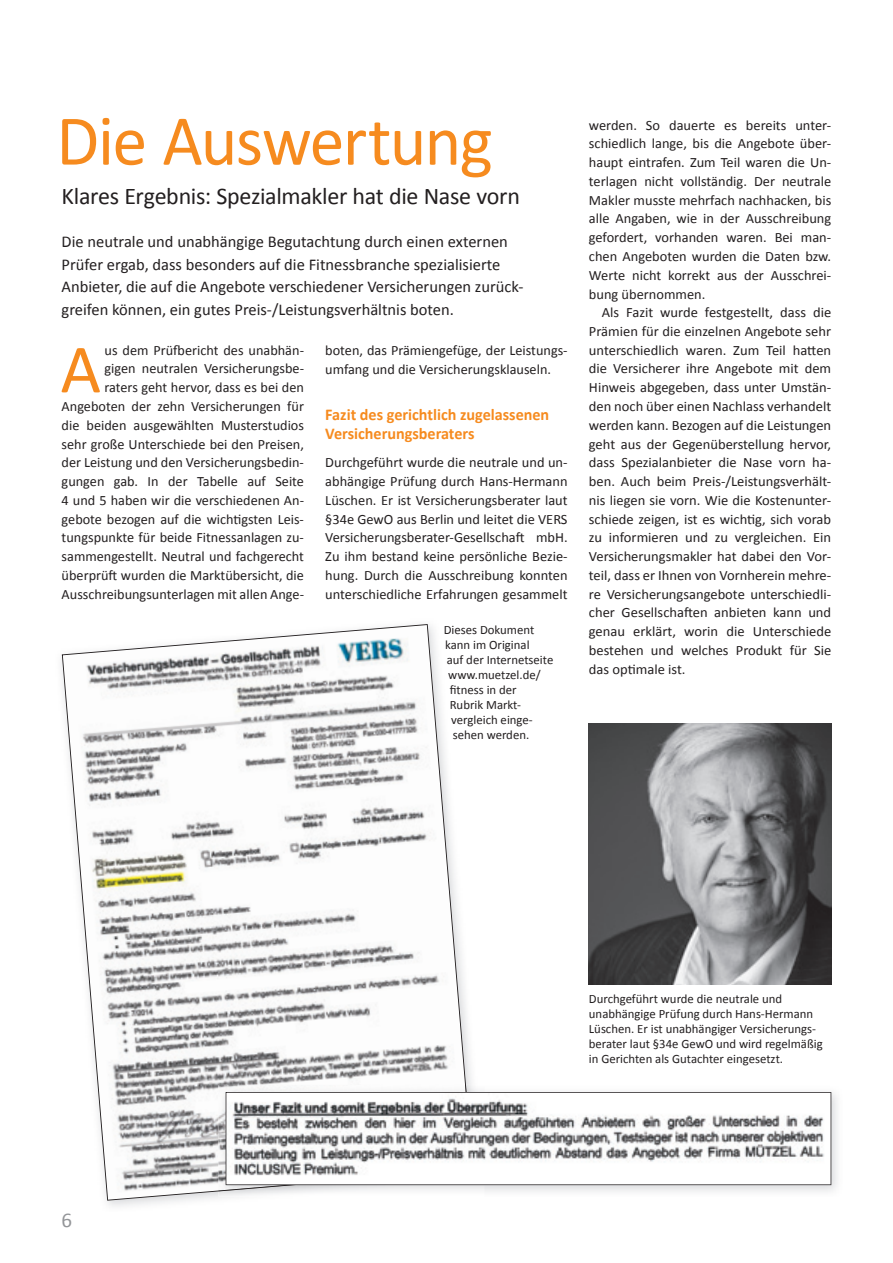
<style>
.page{position:relative;width:893px;height:1263px;background:#fff}
.page>*{position:absolute;margin:0;border:0;box-sizing:border-box;transform-origin:0 0}
.t1{font:72px "Calibri";letter-spacing:-.025em;color:#f68b1f}
.t2{font:69.45px "Calibri";color:#f68b1f}
.t3{font:24px "Calibri";letter-spacing:-.015em;color:#231f20}
.t4{font:21px "Calibri";color:#939598}
.t5{font:16.5px/22.5px "Calibri";color:#231f20}
.t6{font:700 16.5px/19.5px "Calibri";color:#f68b1f}
.t7{font:14.25px/18.8px "Calibri";color:#231f20;text-align:justify}
.t8{font:12.75px/15px "Calibri";color:#231f20}
</style>
<div class="page">
<svg style="left:62px;top:624px;width:410px;height:577px"></svg>
<img style="left:218px;top:1088px;width:620px;height:108px">
<img style="left:218px;top:1085px;width:255px;height:106px">
<svg style="left:226px;top:1092px;width:605px;height:93px"></svg>
<img style="left:589px;top:723px;width:242px;height:262px">
<h1 class="t1" style="left:56px;top:96px;width:438px">Die auswertung</h1>
<h3 class="t3" style="left:62px;top:181px;width:460px">klares ergebnis: spezialmakler hat die nase vorn</h3>
<p class="t5" style="left:62px;top:230px;width:463px">Die neutrale und unabhängige Begutachtung durch einen externen Prüfer ergab, dass besonders auf die Fitnessbranche spezialisierte anbieter, die auf die angebote verschiedener Versicherungen zurück&shy;greifen können, ein gutes Preis-/leistungsverhältnis boten.</p>
<h2 class="t2" style="left:60px;top:326px;width:42px">a</h2>
<p class="t7" style="left:62px;top:340px;width:244px;text-align:right">us dem Prüfbericht des unabhän-<br>gigen neutralen Versicherungsbe-<br>raters geht hervor, dass es bei den angeboten der zehn Versicherungen für die beiden ausgewählten Musterstudios sehr große Unterschiede bei den Preisen, der leistung und den Versicherungsbedin&shy;gungen gab. In der Tabelle auf Seite 4 und 5 haben wir die verschiedenen An&shy;gebote bezogen auf die wichtigsten Leis&shy;tungspunkte für beide Fitnessanlagen zu&shy;sammengestellt. neutral und fachgerecht überprüft wurden die Marktübersicht, die ausschreibungsunterlagen mit allen ange-</p>
<p class="t7" style="left:325px;top:340px;width:244px">boten, das Prämiengefüge, der leistungs&shy;umfang und die Versicherungsklauseln.</p>
<p class="t6" style="left:325px;top:404px;width:226px">Fazit des gerichtlich zugelassenen<br>Versicherungsberaters</p>
<p class="t7" style="left:325px;top:452px;width:244px">Durchgeführt wurde die neutrale und un&shy;abhängige Prüfung durch Hans-Hermann lüschen. er ist Versicherungsberater laut §34e GewO aus Berlin und leitet die VERS Versicherungsberater-Gesellschaft mbH.<br>Zu ihm bestand keine persönliche Bezie&shy;hung. Durch die ausschreibung konnten unterschiedliche erfahrungen gesammelt</p>
<p class="t8" style="left:444px;top:622px;width:92px">Dieses Dokument</p>
<p class="t8" style="left:445px;top:637px;width:86px">kann im Original</p>
<p class="t8" style="left:447px;top:652px;width:108px">auf der Internet seite</p>
<p class="t8" style="left:448px;top:667px;width:94px">www.muetzel.de/</p>
<p class="t8" style="left:450px;top:682px;width:68px">fitness in der</p>
<p class="t8" style="left:450px;top:697px;width:73px">rubrik Markt-</p>
<p class="t8" style="left:451px;top:712px;width:83px">vergleich einge-</p>
<p class="t8" style="left:453px;top:727px;width:78px">sehen werden.</p>
<p class="t7" style="left:589px;top:115px;width:244px">werden. so dauerte es bereits unter&shy;schiedlich lange, bis die angebote über&shy;haupt eintrafen. Zum teil waren die Un&shy;terlagen nicht vollständig. Der neutrale Makler musste mehrfach nachhacken, bis alle angaben, wie in der ausschreibung gefordert, vorhanden waren. Bei man&shy;chen angeboten wurden die Daten bzw.<br>Werte nicht korrekt aus der ausschrei&shy;bung übernommen.</p>
<p class="t7" style="left:589px;top:302px;width:244px;text-indent:13px">als Fazit wurde festgestellt, dass die Prämien für die einzelnen angebote sehr unterschiedlich waren. Zum Teil hatten die Versicherer ihre angebote mit dem Hinweis abgegeben, dass unter Umstän&shy;den noch über einen nachlass verhandelt werden kann. Bezogen auf die leistungen geht aus der Gegenüberstellung hervor, dass spezialanbieter die nase vorn ha&shy;ben. auch beim Preis-/leistungsverhält&shy;nis liegen sie vorn. Wie die kostenunter&shy;schiede zeigen, ist es wichtig, sich vorab zu informieren und zu vergleichen. ein Versicherungsmakler hat dabei den Vor&shy;teil, dass er Ihnen von Vornherein mehre&shy;re Versicherungsangebote unterschiedli&shy;cher Gesellschaften anbieten kann und genau erklärt, worin die Unterschiede bestehen und welches Produkt für sie das optimale ist.</p>
<h3 class="t4" style="left:62px;top:1207px;width:12px">6</h3>
<p class="t8" style="left:589px;top:991px;width:235px">Durchgeführt wurde die neutrale und unabhängige Prüfung durch Hans-Hermann lüschen. er ist unabhängiger Versicherungs&shy;berater laut §34e GewO und wird regelmäßig in Gerichten als Gutachter eingesetzt.</p>
</div>
